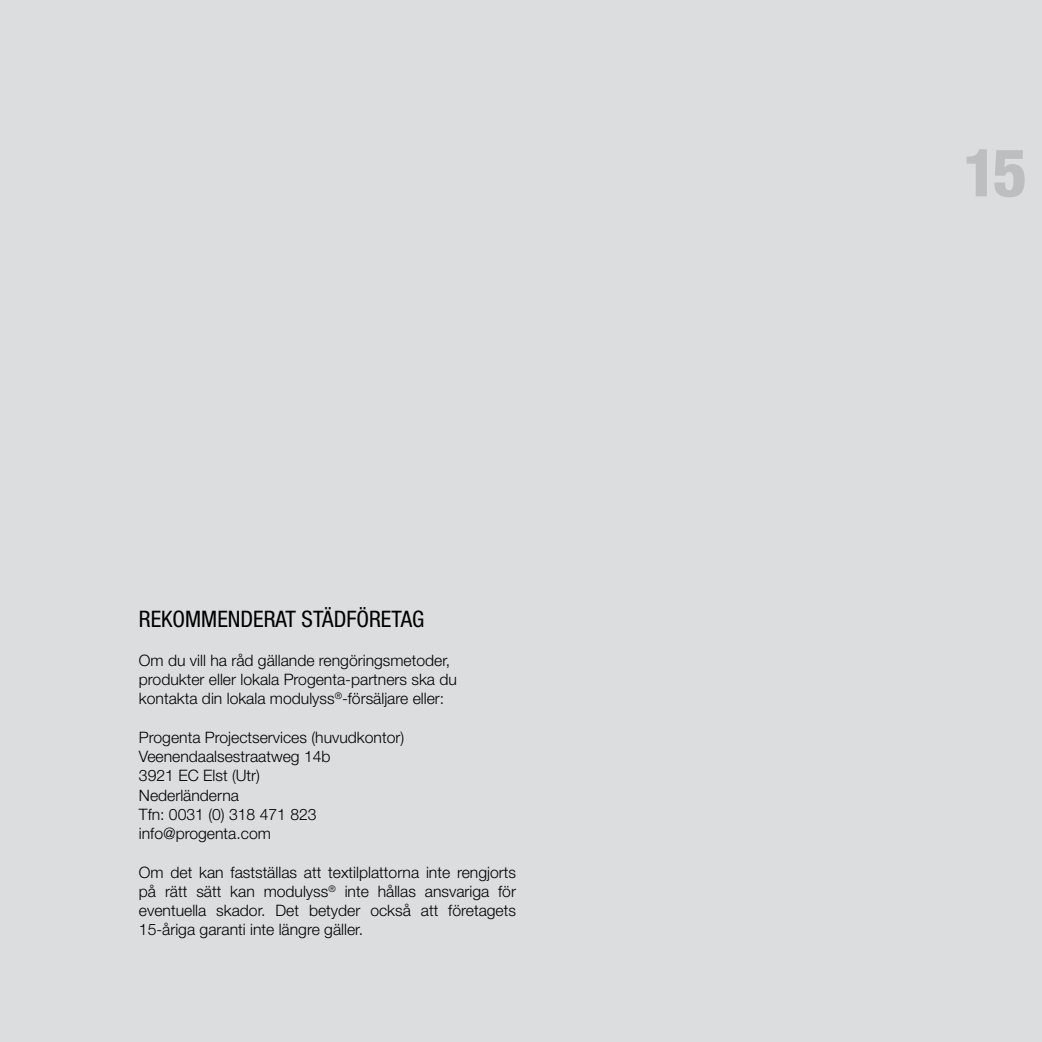
<style>
.page{position:relative;width:1042px;height:1042px;background:#dcddde}
.page>*{position:absolute;margin:0;border:0;box-sizing:border-box;transform-origin:0 0}
.t1{font:800 condensed 66.5px "Helvetica Neue LT Std";color:#bcbec0}
.t2{font:condensed 22.75px "Helvetica Neue LT Std";color:#000}
.t3{font:300 15.75px/19.2px "Helvetica Neue LT Std";color:#000}
</style>
<div class="page">
<h2 class="t2" style="left:139px;top:606px;width:287px">REKOMMENDERAT STÄDFÖRETAG</h2>
<p class="t3" style="left:139px;top:650px;width:320px">Om du vill ha råd gällande rengöringsmetoder, produkter eller lokala Progenta-partners ska du kontakta din lokala modulyss<sup>®</sup>-försäljare eller:</p>
<p class="t3" style="left:139px;top:727px;width:267px">Progenta Projectservices (huvudkontor)<br>Veenendaalsestraatweg 14b<br>3921 EC Elst (Utr)<br>Nederländerna<br>Tfn: 0031 (0) 318 471 823 info@progenta.com</p>
<p class="t3" style="left:139px;top:862px;width:379px;text-align:justify">Om det kan fastställas att textilplattorna inte rengjorts på rätt sätt kan modulyss<sup>®</sup> inte hållas ansvariga för eventuella skador. Det betyder också att företagets 15-åriga garanti inte längre gäller.</p>
<h1 class="t1" style="left:962px;top:131px;width:66px">15</h1>
</div>
